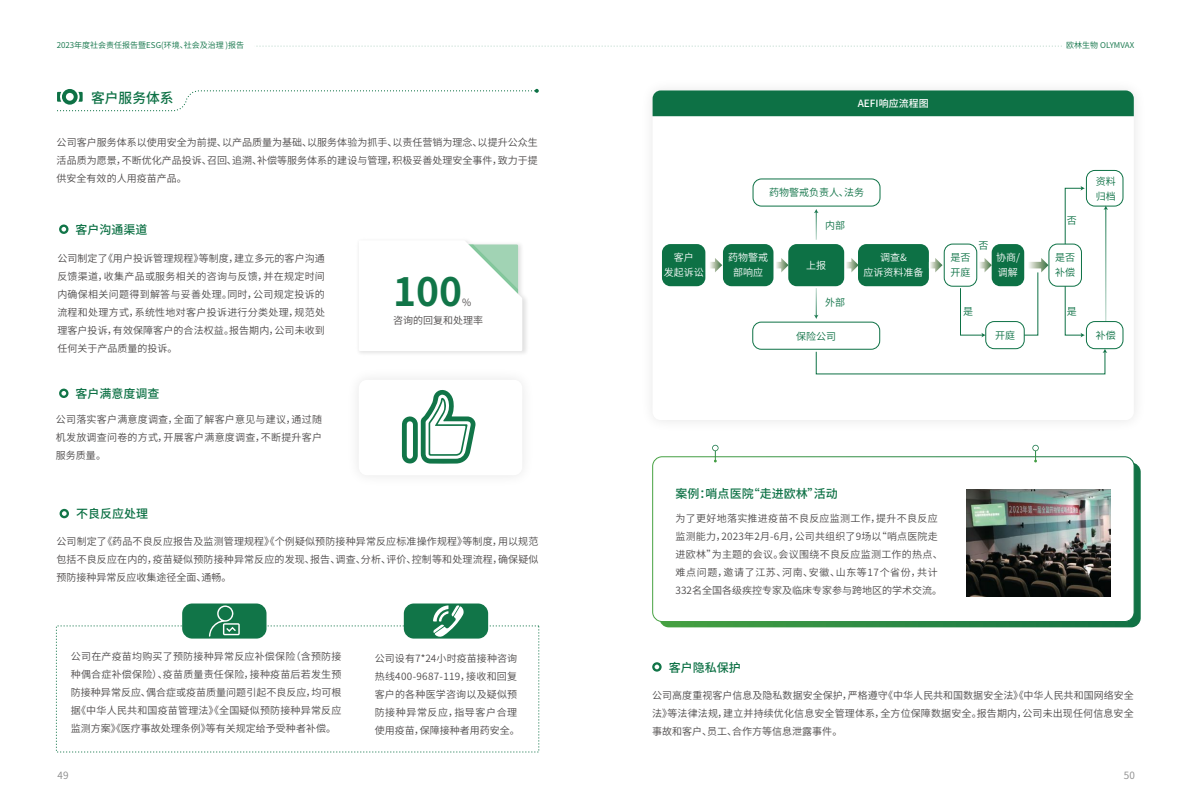
<style>
.page{position:relative;width:1191px;height:808px;background:#fff}
.page>*{position:absolute;margin:0;border:0;box-sizing:border-box;transform-origin:0 0}
.t1{font:700 39px "Source Han Sans SC";color:#117548}
.t2{font:500 14px "Source Han Sans SC";color:#0d7145}
.t3{font:500 12px "Source Han Sans SC";color:#0d7145}
.t4{font:10px/18px "Source Han Sans SC";letter-spacing:.015em;color:#4d4a4a;text-align:justify}
.t5{font:10px/15px "Source Han Sans SC";color:#0d7145}
.t6{font:10px/15px "Source Han Sans SC";color:#fff;text-align:center}
.t7{font:500 10px "Source Han Sans SC";color:#fff}
.t8{font:10px "Source Han Sans SC";color:#898989}
.t9{font:8px "Source Han Sans SC";color:#0d7145}
</style>
<div class="page">
<svg style="left:660px;top:463px;width:480px;height:164px;background:#278346"></svg>
<div style="left:652px;top:457px;width:482px;height:164px;background:#fff;border-radius:9px"></div>
<div style="left:652px;top:456px;width:482px;height:166px;border:1px solid #fff;border-radius:9px"></div>
<svg style="left:712px;top:445px;width:6px;height:17px"></svg>
<svg style="left:1032px;top:445px;width:6px;height:17px"></svg>
<div style="left:662px;top:244px;width:43px;height:42px;background:#0d7145;border-radius:9px"></div>
<div style="left:723px;top:244px;width:50px;height:42px;background:#0d7145;border-radius:9px"></div>
<div style="left:788px;top:244px;width:56px;height:42px;background:#0d7145;border-radius:9px"></div>
<div style="left:753px;top:179px;width:127px;height:27px;border:1px solid #0d7145;border-radius:9px"></div>
<div style="left:752px;top:322px;width:128px;height:27px;border:1px solid #0d7145;border-radius:9px"></div>
<div style="left:985px;top:321px;width:39px;height:28px;border:1px solid #0d7145;border-radius:9px"></div>
<div style="left:1086px;top:321px;width:37px;height:28px;border:1px solid #0d7145;border-radius:9px"></div>
<div style="left:1086px;top:170px;width:37px;height:36px;border:1px solid #0d7145;border-radius:9px"></div>
<div style="left:943px;top:244px;width:34px;height:43px;border:1px solid #0d7145;border-radius:9px"></div>
<div style="left:991px;top:244px;width:33px;height:42px;background:#0d7145;border-radius:9px"></div>
<div style="left:858px;top:244px;width:71px;height:42px;background:#0d7145;border-radius:9px"></div>
<svg style="left:57px;top:89px;width:482px;height:22px"></svg>
<img style="left:966px;top:489px;width:144px;height:107px">
<svg style="left:59px;top:224px;width:9px;height:10px"></svg>
<svg style="left:59px;top:389px;width:9px;height:9px"></svg>
<svg style="left:60px;top:509px;width:9px;height:9px"></svg>
<svg style="left:652px;top:662px;width:9px;height:10px"></svg>
<svg style="left:776px;top:258px;width:12px;height:14px"></svg>
<svg style="left:710px;top:258px;width:12px;height:14px"></svg>
<svg style="left:846px;top:258px;width:12px;height:14px"></svg>
<svg style="left:930px;top:258px;width:12px;height:14px"></svg>
<svg style="left:980px;top:258px;width:11px;height:14px"></svg>
<svg style="left:960px;top:288px;width:25px;height:49px"></svg>
<svg style="left:1102px;top:349px;width:5px;height:4px"></svg>
<svg style="left:814px;top:288px;width:4px;height:31px"></svg>
<svg style="left:814px;top:209px;width:4px;height:31px"></svg>
<hr style="left:1105px;top:209px;width:1px;height:113px;background:#fff">
<svg style="left:1103px;top:206px;width:5px;height:4px"></svg>
<svg style="left:1023px;top:258px;width:25px;height:78px"></svg>
<svg style="left:1064px;top:186px;width:20px;height:151px"></svg>
<div style="left:1049px;top:244px;width:32px;height:42px;background:#fff;border-radius:9px"></div>
<div style="left:1048px;top:244px;width:34px;height:43px;border:1px solid #0d7145;border-radius:9px"></div>
<svg style="left:359px;top:240px;width:163px;height:111px"></svg>
<div style="left:182px;top:603px;width:84px;height:35px;background:#117548;border-radius:10px"></div>
<div style="left:404px;top:603px;width:84px;height:35px;background:#117548;border-radius:10px"></div>
<svg style="left:433px;top:605px;width:31px;height:32px"></svg>
<svg style="left:209px;top:605px;width:31px;height:32px"></svg>
<div style="left:652px;top:90px;width:481px;height:26px;background:#0d7145"></div>
<svg style="left:256px;top:46px;width:803px;height:1px"></svg>
<svg style="left:402px;top:390px;width:73px;height:74px"></svg>
<p class="t9" style="left:57px;top:41px;width:189px">2023年度社会责任报告暨ESG(环境、社会及治理 )报告</p>
<h2 class="t2" style="left:91px;top:90px;width:84px">客户服务体系</h2>
<p class="t4" style="left:57px;top:134px;width:482px">公司客户服务体系以使用安全为前提、以产品质量为基础、以服务体验为抓手、以责任营销为理念、以提升公众生活品质为愿景，不断优化产品投诉、召回、追溯、补偿等服务体系的建设与管理，积极妥善处理安全事件，致力于提供安全有效的人用疫苗产品。</p>
<p class="t3" style="left:76px;top:223px;width:74px">客户沟通渠道</p>
<p class="t4" style="left:57px;top:249px;width:269px">公司制定了《用户投诉管理规程》等制度，建立多元的客户沟通反馈渠道，收集产品或服务相关的咨询与反馈，并在规定时间内确保相关问题得到解答与妥善处理。同时，公司规定投诉的流程和处理方式，系统性地对客户投诉进行分类处理，规范处理客户投诉，有效保障客户的合法权益。报告期内，公司未收到任何关于产品质量的投诉。</p>
<p class="t3" style="left:76px;top:387px;width:86px">客户满意度调查</p>
<p class="t4" style="left:56px;top:411px;width:267px">公司落实客户满意度调查，全面了解客户意见与建议，通过随机发放调查问卷的方式，开展客户满意度调查，不断提升客户服务质量。</p>
<p class="t3" style="left:76px;top:507px;width:74px">不良反应处理</p>
<h1 class="t1" style="left:393px;top:270px;width:70px">100</h1>
<p class="t4" style="left:393px;top:293px;width:91px;text-indent:69px">%咨询的回复和处理率</p>
<p class="t4" style="left:56px;top:532px;width:483px">公司制定了《药品不良反应报告及监测管理规程》《个例疑似预防接种异常反应标准操作规程》等制度，用以规范包括不良反应在内的，疫苗疑似预防接种异常反应的发现、报告、调查、分析、评价、控制等和处理流程，确保疑似预防接种异常反应收集途径全面、通畅。</p>
<p class="t4" style="left:71px;top:648px;width:272px">公司在产疫苗均购买了预防接种异常反应补偿保险（含预防接种偶合症补偿保险）、疫苗质量责任保险，接种疫苗后若发生预防接种异常反应、偶合症或疫苗质量问题引起不良反应，均可根据《中华人民共和国疫苗管理法》《全国疑似预防接种异常反应监测方案》《医疗事故处理条例》等有关规定给予受种者补偿。</p>
<p class="t4" style="left:375px;top:649px;width:147px;text-align:left">公司设有7*24小时疫苗接种咨询热线400-9687-119，接收和回复客户的各种医学咨询以及疑似预防接种异常反应，指导客户合理使用疫苗，保障接种者用药安全。</p>
<p class="t7" style="left:857px;top:98px;width:72px">AEFI响应流程图</p>
<p class="t9" style="left:1066px;top:41px;width:70px">欧林生物 OLYMVAX</p>
<p class="t5" style="left:769px;top:185px;width:96px">药物警戒负责人、法务</p>
<p class="t5" style="left:1095px;top:174px;width:21px">资料归档</p>
<p class="t5" style="left:825px;top:218px;width:21px">内部</p>
<p class="t5" style="left:978px;top:238px;width:11px">否</p>
<p class="t6" style="left:663px;top:250px;width:41px">客户<br>发起诉讼</p>
<p class="t6" style="left:728px;top:250px;width:41px">药物警戒部响应</p>
<p class="t6" style="left:806px;top:258px;width:21px">上报</p>
<p class="t6" style="left:863px;top:250px;width:61px">调查&amp;<br>应诉资料准备</p>
<p class="t5" style="left:950px;top:250px;width:21px">是否开庭</p>
<p class="t6" style="left:996px;top:250px;width:25px;text-align:left">协商/调解</p>
<p class="t5" style="left:1066px;top:213px;width:11px">否</p>
<p class="t5" style="left:1055px;top:250px;width:21px">是否补偿</p>
<p class="t5" style="left:825px;top:295px;width:21px">外部</p>
<p class="t5" style="left:963px;top:304px;width:11px">是</p>
<p class="t5" style="left:1066px;top:304px;width:11px">是</p>
<p class="t5" style="left:796px;top:329px;width:41px">保险公司</p>
<p class="t5" style="left:995px;top:328px;width:21px">开庭</p>
<p class="t5" style="left:1095px;top:328px;width:21px">补偿</p>
<p class="t3" style="left:675px;top:486px;width:163px">案例：哨点医院“走进欧林”活动</p>
<p class="t4" style="left:675px;top:509px;width:268px;text-align:left">为了更好地落实推进疫苗不良反应监测工作，提升不良反应监测能力，2023年2月-6月，公司共组织了9场以“哨点医院走进欧林”为主题的会议。会议围绕不良反应监测工作的热点、难点问题，邀请了江苏、河南、安徽、山东等17个省份，共计332名全国各级疾控专家及临床专家参与跨地区的学术交流。</p>
<p class="t3" style="left:668px;top:660px;width:73px">客户隐私保护</p>
<p class="t4" style="left:652px;top:687px;width:483px">公司高度重视客户信息及隐私数据安全保护，严格遵守《中华人民共和国数据安全法》《中华人民共和国网络安全法》等法律法规，建立并持续优化信息安全管理体系，全方位保障数据安全。报告期内，公司未出现任何信息安全事故和客户、员工、合作方等信息泄露事件。</p>
<p class="t8" style="left:58px;top:769px;width:12px">49</p>
<p class="t8" style="left:1123px;top:769px;width:12px">50</p>
</div>
